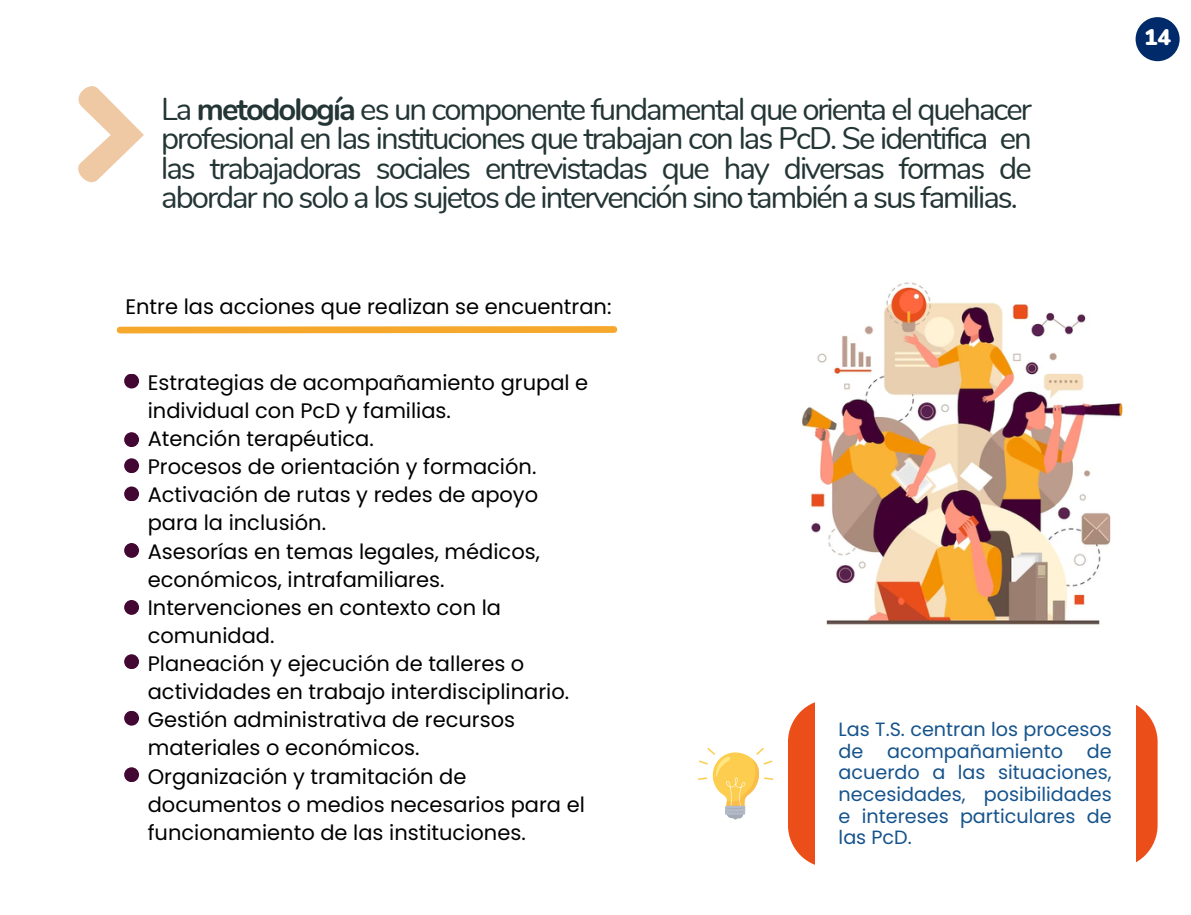
<style>
.page{position:relative;width:1191px;height:915px;background:#fff}
.page>*{position:absolute;margin:0;border:0;box-sizing:border-box;transform-origin:0 0}
.t1{font:31.05px/29.2px "Nunito";letter-spacing:-.065em;color:#233534;text-align:justify}
.t2{font:900 22.5px "Nunito";color:#fff}
.t3{font:21px/28px "Poppins";color:#000}
.t4{font:19.2px/21.6px "Poppins";color:#15538c;text-align:justify}
.s1{font-weight:700}
</style>
<div class="page">
<img style="left:802px;top:282px;width:321px;height:343px">
<svg style="left:78px;top:86px;width:66px;height:97px"></svg>
<div style="left:1135px;top:17px;width:44px;height:44px;background:#002a69;border-radius:50%"></div>
<svg style="left:788px;top:702px;width:369px;height:163px;fill:#ec4e19"></svg>
<div style="left:814px;top:675px;width:321px;height:203px;background:#fff"></div>
<svg style="left:698px;top:748px;width:75px;height:72px"></svg>
<svg style="left:116px;top:326px;width:502px;height:8px"></svg>
<div style="left:124px;top:373px;width:15px;height:15px;background:#420732;border-radius:50%"></div>
<div style="left:124px;top:432px;width:15px;height:15px;background:#420732;border-radius:50%"></div>
<div style="left:124px;top:458px;width:15px;height:15px;background:#420732;border-radius:50%"></div>
<div style="left:124px;top:486px;width:15px;height:15px;background:#420732;border-radius:50%"></div>
<div style="left:124px;top:543px;width:15px;height:15px;background:#420732;border-radius:50%"></div>
<div style="left:124px;top:600px;width:15px;height:15px;background:#420732;border-radius:50%"></div>
<div style="left:124px;top:654px;width:15px;height:15px;background:#420732;border-radius:50%"></div>
<div style="left:124px;top:710px;width:15px;height:15px;background:#420732;border-radius:50%"></div>
<div style="left:124px;top:767px;width:15px;height:15px;background:#420732;border-radius:50%"></div>
<p class="t1" style="left:161px;top:95px;width:872px">La <span class="s1">metodología</span> es un componente fundamental que orienta el quehacer profesional en las instituciones que trabajan con las PcD. Se identifica en las trabajadoras sociales entrevistadas que hay diversas formas de abordar no solo a los sujetos de intervención sino también a sus familias.</p>
<p class="t3" style="left:125px;top:292px;width:487px">Entre las acciones que realizan se encuentran:</p>
<p class="t3" style="left:148px;top:368px;width:442px">Estrategias de acompañamiento grupal e individual con PcD y familias.</p>
<p class="t3" style="left:148px;top:424px;width:227px">Atención terapéutica.</p>
<p class="t3" style="left:148px;top:453px;width:390px">Procesos de orientación y formación.</p>
<p class="t3" style="left:148px;top:481px;width:392px">Activación de rutas y redes de apoyo para la inclusión.</p>
<p class="t3" style="left:148px;top:537px;width:393px">Asesorías en temas legales, médicos, económicos, intrafamiliares.</p>
<p class="t3" style="left:148px;top:593px;width:355px">Intervenciones en contexto con la comunidad.</p>
<p class="t3" style="left:148px;top:649px;width:423px">Planeación y ejecución de talleres o actividades en trabajo interdisciplinario.</p>
<p class="t3" style="left:148px;top:706px;width:369px">Gestión administrativa de recursos materiales o económicos.</p>
<p class="t3" style="left:148px;top:762px;width:438px">Organización y tramitación de documentos o medios necesarios para el funcionamiento de las instituciones.</p>
<p class="t4" style="left:838px;top:718px;width:274px">Las T.S. centran los procesos de acompañamiento de acuerdo a las situaciones, necesidades, posibilidades e intereses particulares de las PcD.</p>
<p class="t2" style="left:1143px;top:22px;width:28px">14</p>
</div>
